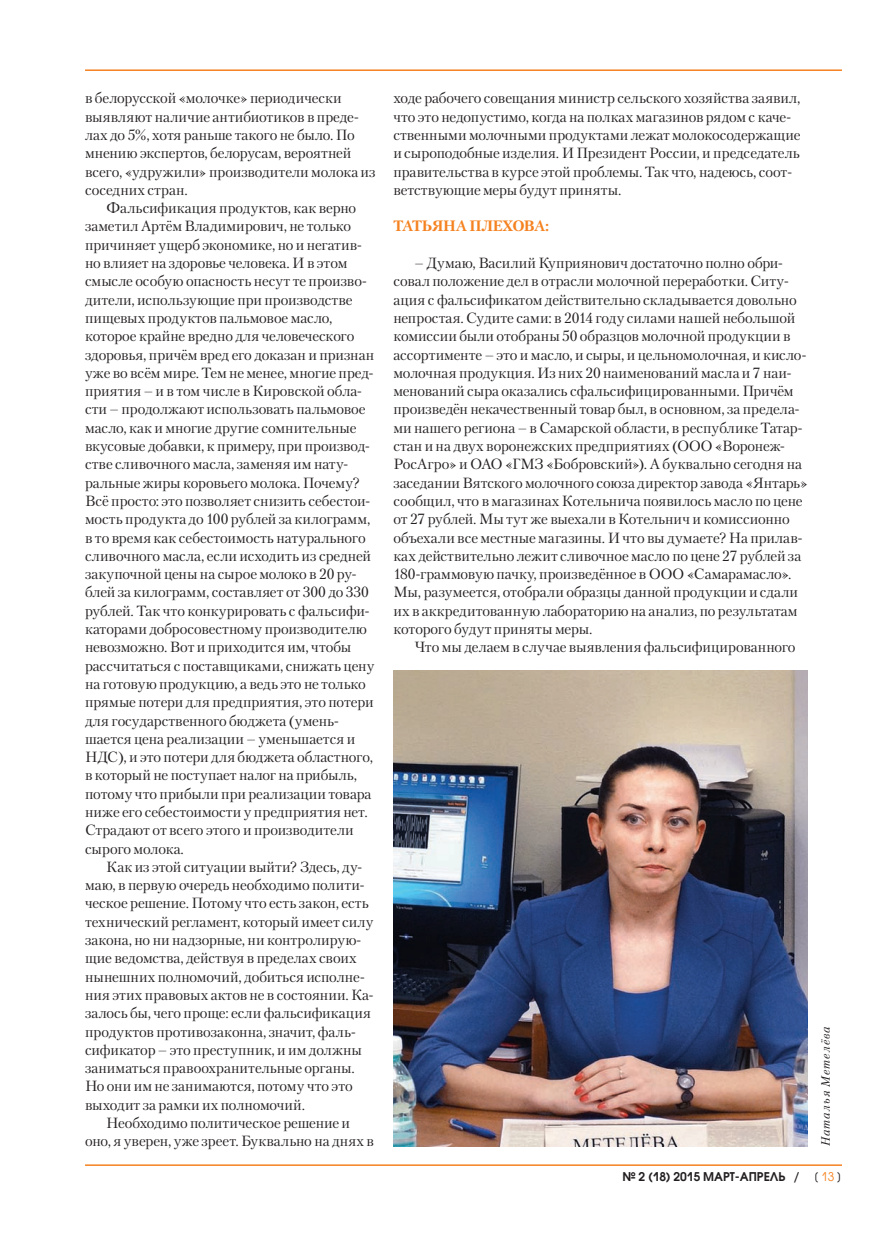
<style>
.page{position:relative;width:893px;height:1234px;background:#fff}
.page>*{position:absolute;margin:0;border:0;box-sizing:border-box;transform-origin:0 0}
.t1{font:700 15px "Petersburg C";letter-spacing:-.02em;color:#f58220}
.t2{font:14.7px/18.3px "Petersburg C";color:#231f20}
.t3{font:600 12px "Avant Garde Gothic C";color:#231f20}
.t4{font:italic 12px "Petersburg C";letter-spacing:.1em;color:#231f20}
.s1{font-weight:400}
.s2{font-weight:400;color:#f58220}
</style>
<div class="page">
<hr style="left:85px;top:69px;width:757px;height:2px;background:#f58220">
<hr style="left:85px;top:1164px;width:757px;height:1px;background:#f58220">
<img style="left:393px;top:670px;width:415px;height:475px">
<p class="t2" style="left:85px;top:89px;width:292px">в белорусской «молочке» периодически выявляют наличие антибиотиков в преде&shy;лах до 5%, хотя раньше такого не было. По мнению экспертов, белорусам, вероятней всего, «удружили» производители молока из соседних стран.</p>
<p class="t2" style="left:85px;top:199px;width:291px;text-indent:21px">Фальсификация продуктов, как верно заметил Артём Владимирович, не только причиняет ущерб экономике, но и негатив&shy;но влияет на здоровье человека. И в этом смысле особую опасность несут те произво&shy;дители, использующие при производстве пищевых продуктов пальмовое масло, которое крайне вредно для человеческого здоровья, причём вред его доказан и признан уже во всём мире. Тем не менее, многие пред&shy;приятия – и в том числе в Кировской обла&shy;сти – продолжают использовать пальмовое масло, как и многие другие сомнительные вкусовые добавки, к примеру, при производ&shy;стве сливочного масла, заменяя им нату&shy;ральные жиры коровьего молока. Почему?<br>Всё просто: это позволяет снизить себестои&shy;мость продукта до 100 рублей за килограмм, в то время как себестоимость натурального сливочного масла, если исходить из средней закупочной цены на сырое молоко в 20 ру&shy;блей за килограмм, составляет от 300 до 330 рублей. Так что конкурировать с фальсифи&shy;каторами добросовестному производителю невозможно. Вот и приходится им, чтобы рассчитаться с поставщиками, снижать цену на готовую продукцию, а ведь это не только прямые потери для предприятия, это потери для государственного бюджета (умень&shy;шается цена реализации – уменьшается и НДС), и это потери для бюджета областного, в который не поступает налог на прибыль, потому что прибыли при реализации товара ниже его себестоимости у предприятия нет.<br>Страдают от всего этого и производители сырого молока.</p>
<p class="t2" style="left:106px;top:857px;width:258px">Как из этой ситуации выйти? Здесь, ду-</p>
<p class="t2" style="left:85px;top:875px;width:281px">маю, в первую очередь необходимо полити-</p>
<p class="t2" style="left:85px;top:893px;width:285px">ческое решение. Потому что есть закон, есть</p>
<p class="t2" style="left:85px;top:912px;width:290px">технический регламент, который имеет силу</p>
<p class="t2" style="left:85px;top:930px;width:278px">закона, но ни надзорные, ни контролирую-</p>
<p class="t2" style="left:85px;top:948px;width:273px">щие ведомства, действуя в пределах своих</p>
<p class="t2" style="left:85px;top:966px;width:281px">нынешних полномочий, добиться исполне-</p>
<p class="t2" style="left:85px;top:985px;width:290px">ния этих правовых актов не в состоянии. Ка-</p>
<p class="t2" style="left:85px;top:1003px;width:287px">залось бы, чего проще: если фальсификация</p>
<p class="t2" style="left:85px;top:1021px;width:272px">продуктов противозаконна, значит, фаль-</p>
<p class="t2" style="left:85px;top:1040px;width:279px">сификатор – это преступник, и им должны</p>
<p class="t2" style="left:85px;top:1058px;width:271px">заниматься правоохранительные органы.</p>
<p class="t2" style="left:85px;top:1076px;width:269px">Но они им не занимаются, потому что это</p>
<p class="t2" style="left:85px;top:1094px;width:222px">выходит за рамки их полномочий.</p>
<p class="t2" style="left:106px;top:1113px;width:245px">Необходимо политическое решение и</p>
<p class="t2" style="left:85px;top:1131px;width:290px">оно, я уверен, уже зреет. Буквально на днях в</p>
<p class="t2" style="left:393px;top:89px;width:409px">ходе рабочего совещания министр сельского хозяйства заявил, что это недопустимо, когда на полках магазинов рядом с каче&shy;ственными молочными продуктами лежат молокосодержащие и сыроподобные изделия. И Президент России, и председатель правительства в курсе этой проблемы. Так что, надеюсь, соот&shy;ветствующие меры будут приняты.</p>
<p class="t1" style="left:393px;top:217px;width:158px">ТАТЬЯНА ПЛЕХОВА:</p>
<p class="t2" style="left:393px;top:253px;width:416px;text-indent:21px">– Думаю, Василий Куприянович достаточно полно обри&shy;совал положение дел в отрасли молочной переработки. Ситу&shy;ация с фальсификатом действительно складывается довольно непростая. Судите сами: в 2014 году силами нашей небольшой комиссии были отобраны 50 образцов молочной продукции в ассортименте – это и масло, и сыры, и цельномолочная, и кисло&shy;молочная продукция. Из них 20 наименований масла и 7 наи&shy;менований сыра оказались сфальсифицированными. Причём произведён некачественный товар был, в основном, за предела&shy;ми нашего региона – в Самарской области, в республике Татар&shy;стан и на двух воронежских предприятиях (ООО «Воронеж-РосАгро» и ОАО «ГМЗ «Бобровский»). А буквально сегодня на заседании Вятского молочного союза директор завода «Янтарь» сообщил, что в магазинах Котельнича появилось масло по цене от 27 рублей. Мы тут же выехали в Котельнич и комиссионно объехали все местные магазины. И что вы думаете? На прилав&shy;ках действительно лежит сливочное масло по цене 27 рублей за 180-граммовую пачку, произведённое в ООО «Самарамасло».<br>Мы, разумеется, отобрали образцы данной продукции и сдали их в аккредитованную лабораторию на анализ, по результатам которого будут приняты меры.</p>
<p class="t2" style="left:415px;top:637px;width:382px">Что мы делаем в случае выявления фальсифицированного</p>
<p class="t4" style="left:819px;top:1145px;width:122px;rotate:-90deg">Наталья Метелёва</p>
<p class="t3" style="left:623px;top:1168px;width:220px">№ 2 (18) 2015 МАРТ-АПРЕЛЬ / <span class="s1">[</span> <span class="s2">13</span> <span class="s1">]</span></p>
</div>
